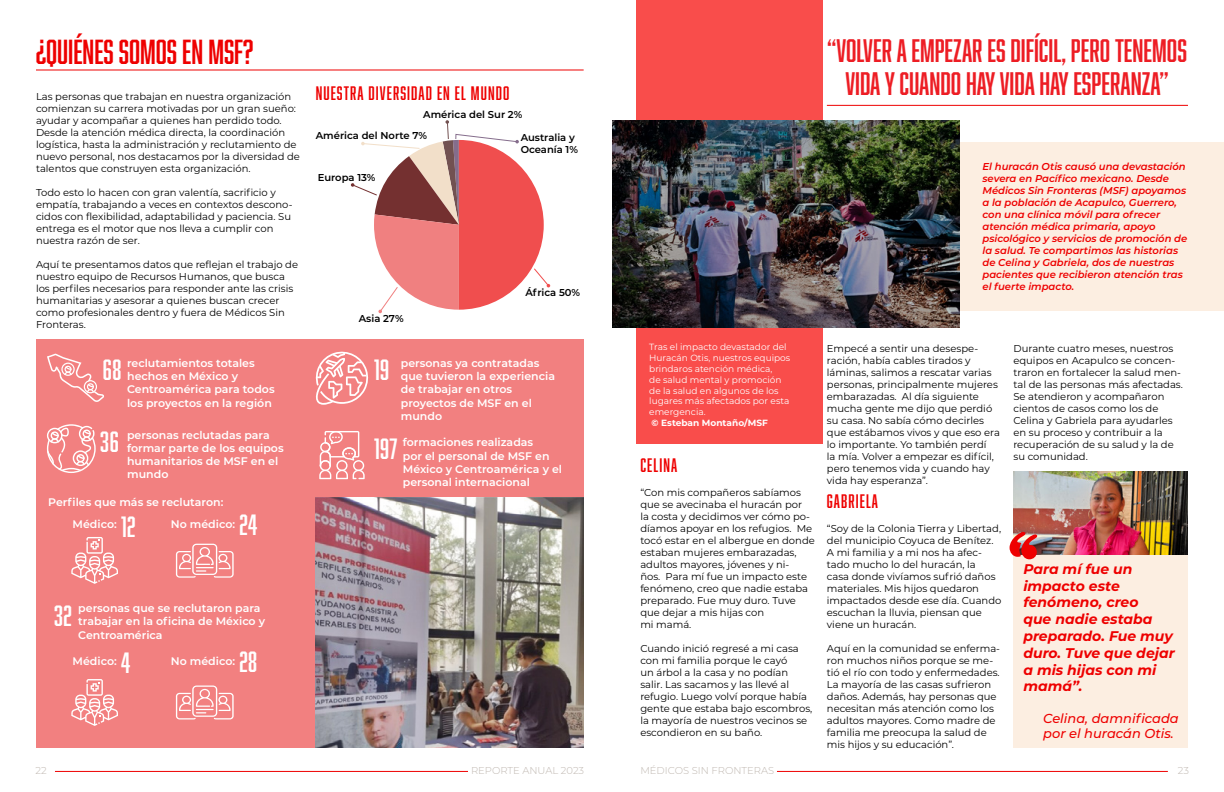
<style>
.page{position:relative;width:1224px;height:792px;background:#fff}
.page>*{position:absolute;margin:0;border:0;box-sizing:border-box;transform-origin:0 0}
.t1{font:32px "Abolition";color:#e00}
.t2{font:30px/33px "Abolition";color:#ed1d24;text-align:center}
.t3{font:27px "Abolition";letter-spacing:.02em;color:#fff}
.t4{font:18px "Abolition";letter-spacing:.06em;color:#e00}
.t5{font:italic 700 14px/16.8px "Montserrat";color:#e00}
.t6{font:italic 500 13px/15.6px "Montserrat";color:#e00}
.t7{font:600 11px/13.2px "Montserrat";color:#fff}
.t8{font:10px/12px "Montserrat";color:#000}
.t9{font:italic 600 10px/12px "Montserrat";color:#e00}
.t10{font:600 10px/12px "Montserrat";color:#000}
.t11{font:300 10px "Montserrat";color:#bfb7b0}
.t12{font:9px/10.8px "Montserrat";color:#fff}
.t13{font:700 9px "Montserrat";color:#fff}
</style>
<div class="page">
<hr style="left:777px;top:771px;width:391px;height:1px;background:#e00">
<hr style="left:55px;top:771px;width:413px;height:1px;background:#e00">
<div style="left:36px;top:340px;width:548px;height:408px;background:#f28080"></div>
<hr style="left:36px;top:70px;width:548px;height:1px;background:#e00">
<svg style="left:47px;top:354px;width:57px;height:48px"></svg>
<svg style="left:47px;top:424px;width:49px;height:49px"></svg>
<svg style="left:71px;top:537px;width:47px;height:47px"></svg>
<svg style="left:71px;top:679px;width:47px;height:47px"></svg>
<svg style="left:176px;top:544px;width:58px;height:34px"></svg>
<svg style="left:176px;top:686px;width:58px;height:33px"></svg>
<svg style="left:315px;top:351px;width:54px;height:54px"></svg>
<svg style="left:319px;top:431px;width:46px;height:48px"></svg>
<img style="left:316px;top:497px;width:268px;height:251px">
<svg style="left:351px;top:120px;width:199px;height:193px"></svg>
<div style="left:636px;top:0;width:187px;height:443px;background:#f94d4b"></div>
<div style="left:877px;top:142px;width:347px;height:169px;background:#fceee1"></div>
<img style="left:612px;top:120px;width:347px;height:208px">
<hr style="left:827px;top:105px;width:361px;height:1px;background:#e00">
<img style="left:1013px;top:472px;width:175px;height:84px">
<div style="left:1013px;top:556px;width:175px;height:192px;background:#fceee1"></div>
<svg style="left:1010px;top:532px;width:27px;height:27px"></svg>
<h1 class="t1" style="left:36px;top:33px;width:219px">¿QUIÉNES SOMOS EN MSF?</h1>
<p class="t8" style="left:36px;top:90px;width:265px">Las personas que trabajan en nuestra organización comienzan su carrera motivadas por un gran sueño: ayudar y acompañar a quienes han perdido todo.<br>Desde la atención médica directa, la coordinación logística, hasta la administración y reclutamiento de nuevo personal, nos destacamos por la diversidad de talentos que construyen esta organización.</p>
<p class="t8" style="left:36px;top:186px;width:258px">Todo esto lo hacen con gran valentía, sacrificio y empatía, trabajando a veces en contextos descono&shy;cidos con flexibilidad, adaptabilidad y paciencia. Su entrega es el motor que nos lleva a cumplir con nuestra razón de ser.</p>
<p class="t8" style="left:36px;top:258px;width:264px">Aquí te presentamos datos que reflejan el trabajo de nuestro equipo de Recursos Humanos, que busca los perfiles necesarios para responder ante las crisis humanitarias y asesorar a quienes buscan crecer como profesionales dentro y fuera de Médicos Sin Fronteras.</p>
<h3 class="t3" style="left:103px;top:354px;width:20px">68</h3>
<h3 class="t3" style="left:374px;top:354px;width:17px">19</h3>
<h3 class="t4" style="left:316px;top:82px;width:195px">NUESTRA DIVERSIDAD EN EL MUNDO</h3>
<p class="t10" style="left:423px;top:108px;width:101px">América del Sur 2%</p>
<p class="t10" style="left:521px;top:131px;width:59px">Australia y<br>Oceanía 1%</p>
<p class="t10" style="left:316px;top:129px;width:113px">América del Norte 7%</p>
<p class="t10" style="left:318px;top:171px;width:59px">Europa 13%</p>
<p class="t10" style="left:525px;top:286px;width:56px">África 50%</p>
<p class="t10" style="left:359px;top:312px;width:46px">Asia 27%</p>
<p class="t7" style="left:127px;top:356px;width:149px">reclutamientos totales hechos en México y<br>Centroamérica para todos los proyectos en la región</p>
<p class="t7" style="left:401px;top:356px;width:156px">personas ya contratadas que tuvieron la experiencia de trabajar en otros proyectos de MSF en el mundo</p>
<p class="t7" style="left:403px;top:435px;width:161px">formaciones realizadas<br>por el personal de MSF en<br>México y Centroamérica y el personal internacional</p>
<p class="t7" style="left:127px;top:428px;width:158px">personas reclutadas para formar parte de los equipos humanitarios de MSF en el mundo</p>
<h3 class="t3" style="left:100px;top:426px;width:20px">36</h3>
<h3 class="t3" style="left:374px;top:433px;width:25px">197</h3>
<p class="t7" style="left:48px;top:495px;width:177px">Perfiles que más se reclutaron:</p>
<h3 class="t3" style="left:121px;top:511px;width:16px">12</h3>
<p class="t7" style="left:73px;top:517px;width:46px">Médico:</p>
<h3 class="t3" style="left:239px;top:509px;width:19px">24</h3>
<p class="t7" style="left:171px;top:517px;width:66px">No médico:</p>
<p class="t7" style="left:78px;top:601px;width:188px">personas que se reclutaron para trabajar en la oficina de México y<br>Centroamérica</p>
<p class="t7" style="left:171px;top:654px;width:66px">No médico:</p>
<h3 class="t3" style="left:54px;top:600px;width:19px">32</h3>
<h3 class="t3" style="left:239px;top:646px;width:19px">28</h3>
<h3 class="t3" style="left:121px;top:647px;width:11px">4</h3>
<p class="t7" style="left:73px;top:654px;width:46px">Médico:</p>
<h2 class="t2" style="left:827px;top:34px;width:361px">“VOLVER A EMPEZAR ES DIFÍCIL, PERO TENEMOS<br>VIDA Y CUANDO HAY VIDA HAY ESPERANZA”</h2>
<p class="t9" style="left:982px;top:160px;width:206px">El huracán Otis causó una devastación severa en Pacífico mexicano. Desde Médicos Sin Fronteras (MSF) apoyamos a la población de Acapulco, Guerrero, con una clínica móvil para ofrecer atención médica primaria, apoyo psicológico y servicios de promoción de la salud. Te compartimos las historias de Celina y Gabriela, dos de nuestras pacientes que recibieron atención tras el fuerte impacto.</p>
<p class="t12" style="left:649px;top:341px;width:143px">Tras el impacto devastador del<br>Huracán Otis, nuestros equipos brindaros atención médica,<br>de salud mental y promoción de la salud en algunos de los lugares más afectados por esta emergencia.</p>
<p class="t13" style="left:652px;top:416px;width:118px">© Esteban Montaño/MSF</p>
<h3 class="t4" style="left:640px;top:454px;width:38px">CELINA</h3>
<p class="t8" style="left:640px;top:486px;width:176px">“Con mis compañeros sabíamos que se avecinaba el huracán por<br>la costa y decidimos ver cómo po&shy;díamos apoyar en los refugios. Me tocó estar en el albergue en donde estaban mujeres embarazadas, adultos mayores, jóvenes y ni-<br>ños. Para mí fue un impacto este fenómeno, creo que nadie estaba preparado. Fue muy duro. Tuve que dejar a mis hijas con<br>mi mamá.</p>
<p class="t8" style="left:640px;top:642px;width:174px">Cuando inició regresé a mi casa con mi familia porque le cayó<br>un árbol a la casa y no podían salir. Las sacamos y las llevé al refugio. Luego volví porque había gente que estaba bajo escombros, la mayoría de nuestros vecinos se escondieron en su baño.</p>
<p class="t8" style="left:827px;top:342px;width:175px">Empecé a sentir una desespe&shy;ración, había cables tirados y láminas, salimos a rescatar varias personas, principalmente mujeres embarazadas. Al día siguiente mucha gente me dijo que perdió su casa. No sabía cómo decirles que estábamos vivos y que eso era lo importante. Yo también perdí<br>la mía. Volver a empezar es difícil, pero tenemos vida y cuando hay vida hay esperanza”.</p>
<h3 class="t4" style="left:827px;top:490px;width:53px">GABRIELA</h3>
<p class="t8" style="left:827px;top:522px;width:176px">“Soy de la Colonia Tierra y Libertad, del municipio Coyuca de Benítez.<br>A mi familia y a mi nos ha afec&shy;tado mucho lo del huracán, la<br>casa donde vivíamos sufrió daños materiales. Mis hijos quedaron impactados desde ese día. Cuando escuchan la lluvia, piensan que viene un huracán.</p>
<p class="t8" style="left:827px;top:642px;width:175px">Aquí en la comunidad se enferma&shy;ron muchos niños porque se me&shy;tió el río con todo y enfermedades.<br>La mayoría de las casas sufrieron daños. Además, hay personas que necesitan más atención como los adultos mayores. Como madre de familia me preocupa la salud de mis hijos y su educación”.</p>
<p class="t8" style="left:1013px;top:342px;width:171px">Durante cuatro meses, nuestros equipos en Acapulco se concen&shy;traron en fortalecer la salud men&shy;tal de las personas más afectadas.<br>Se atendieron y acompañaron cientos de casos como los de<br>Celina y Gabriela para ayudarles en su proceso y contribuir a la recuperación de su salud y la de su comunidad.</p>
<h3 class="t5" style="left:1023px;top:560px;width:153px">Para mí fue un impacto este fenómeno, creo<br>que nadie estaba preparado. Fue muy duro. Tuve que dejar a mis hijas con mi mamá”.</h3>
<h3 class="t6" style="left:1043px;top:710px;width:137px">Celina, damnificada por el huracán Otis.</h3>
<p class="t11" style="left:35px;top:763px;width:13px">22</p>
<p class="t11" style="left:471px;top:763px;width:115px">REPORTE ANUAL 2023</p>
<p class="t11" style="left:640px;top:763px;width:135px">MÉDICOS SIN FRONTERAS</p>
<p class="t11" style="left:1178px;top:763px;width:13px">23</p>
</div>
